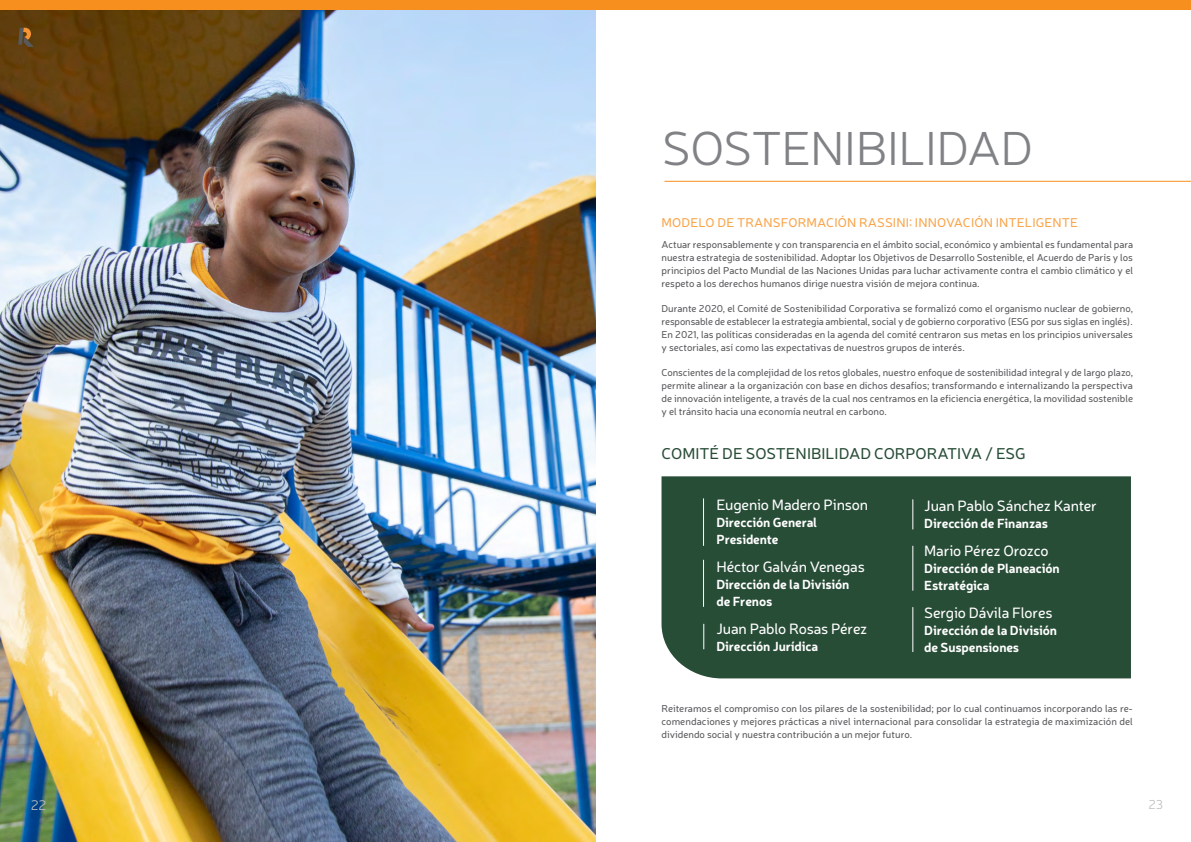
<style>
.page{position:relative;width:1191px;height:842px;background:#fff}
.page>*{position:absolute;margin:0;border:0;box-sizing:border-box;transform-origin:0 0}
.t1{font:300 48px "Neris";letter-spacing:-.015em;color:#808285}
.t2{font:15.7px "Neris";color:#284d37}
.t3{font:15px "Neris";letter-spacing:-.01em;color:#fff}
.t4{font:300 14px "Neris";color:#bcbec0}
.t5{font:700 13px/17px "Neris";letter-spacing:-.01em;color:#fff}
.t6{font:300 13px "Neris";color:#bcbec0}
.t7{font:12.7px "Neris";letter-spacing:.01em;color:#f9a54b}
.t8{font:10px/13px "Neris";color:#58595b;text-align:justify}
</style>
<div class="page">
<div style="left:661px;top:476px;width:470px;height:202px;background:#284d37"></div>
<hr style="left:664px;top:181px;width:527px;height:1px;background:#f78f1f">
<img style="left:0;top:10px;width:595px;height:832px">
<hr style="left:703px;top:498px;width:1px;height:48px;background:#fff">
<svg style="left:703px;top:624px;width:1px;height:25px"></svg>
<hr style="left:912px;top:499px;width:1px;height:30px;background:#fff">
<hr style="left:912px;top:546px;width:1px;height:45px;background:#fff">
<hr style="left:912px;top:607px;width:1px;height:45px;background:#fff">
<hr style="left:703px;top:560px;width:1px;height:47px;background:#fff">
<div style="left:0;top:0;width:1191px;height:10px;background:#f78f1f"></div>
<svg style="left:18px;top:28px;width:15px;height:19px"></svg>
<h3 class="t4" style="left:31px;top:796px;width:17px">22</h3>
<h1 class="t1" style="left:662px;top:118px;width:373px">SOSTENIBILIDAD</h1>
<p class="t7" style="left:661px;top:214px;width:418px">MODELO DE TRANSFORMACIÓN RASSINI: INNOVACIÓN INTELIGENTE</p>
<p class="t8" style="left:661px;top:237px;width:473px">Actuar responsablemente y con transparencia en el ámbito social, económico y ambiental es fundamental para nuestra estrategia de sostenibilidad. Adoptar los Objetivos de Desarrollo Sostenible, el Acuerdo de París y los principios del Pacto Mundial de las Naciones Unidas para luchar activamente contra el cambio climático y el respeto a los derechos humanos dirige nuestra visión de mejora continua.</p>
<p class="t8" style="left:661px;top:301px;width:473px">Durante 2020, el Comité de Sostenibilidad Corporativa se formalizó como el organismo nuclear de gobierno, responsable de establecer la estrategia ambiental, social y de gobierno corporativo (ESG por sus siglas en inglés).<br>En 2021, las políticas consideradas en la agenda del comité centraron sus metas en los principios universales y sectoriales, así como las expectativas de nuestros grupos de interés.</p>
<p class="t8" style="left:661px;top:365px;width:473px">Conscientes de la complejidad de los retos globales, nuestro enfoque de sostenibilidad integral y de largo plazo, permite alinear a la organización con base en dichos desafíos; transformando e internalizando la perspectiva de innovación inteligente, a través de la cual nos centramos en la eficiencia energética, la movilidad sostenible y el tránsito hacia una economía neutral en carbono.</p>
<h2 class="t2" style="left:661px;top:443px;width:366px">COMITÉ DE SOSTENIBILIDAD CORPORATIVA / ESG</h2>
<h3 class="t3" style="left:716px;top:495px;width:153px">Eugenio Madero Pinson</h3>
<h3 class="t5" style="left:716px;top:513px;width:102px">Dirección General<br>Presidente</h3>
<h3 class="t3" style="left:716px;top:557px;width:150px">Héctor Galván Venegas</h3>
<h3 class="t5" style="left:716px;top:575px;width:134px">Dirección de la División de Frenos</h3>
<h3 class="t3" style="left:716px;top:619px;width:152px">Juan Pablo Rosas Pérez</h3>
<h3 class="t5" style="left:716px;top:637px;width:103px">Dirección Jurídica</h3>
<h3 class="t3" style="left:924px;top:496px;width:174px">Juan Pablo Sánchez Kanter</h3>
<h3 class="t5" style="left:924px;top:514px;width:125px">Dirección de Finanzas</h3>
<h3 class="t3" style="left:924px;top:541px;width:126px">Mario Pérez Orozco</h3>
<h3 class="t5" style="left:924px;top:559px;width:137px">Dirección de Planeación<br>Estratégica</h3>
<h3 class="t3" style="left:924px;top:603px;width:130px">Sergio Dávila Flores</h3>
<h3 class="t5" style="left:924px;top:621px;width:134px">Dirección de la División de Suspensiones</h3>
<p class="t8" style="left:661px;top:702px;width:473px">Reiteramos el compromiso con los pilares de la sostenibilidad; por lo cual continuamos incorporando las re&shy;comendaciones y mejores prácticas a nivel internacional para consolidar la estrategia de maximización del dividendo social y nuestra contribución a un mejor futuro.</p>
<h3 class="t6" style="left:1148px;top:796px;width:16px">23</h3>
</div>
